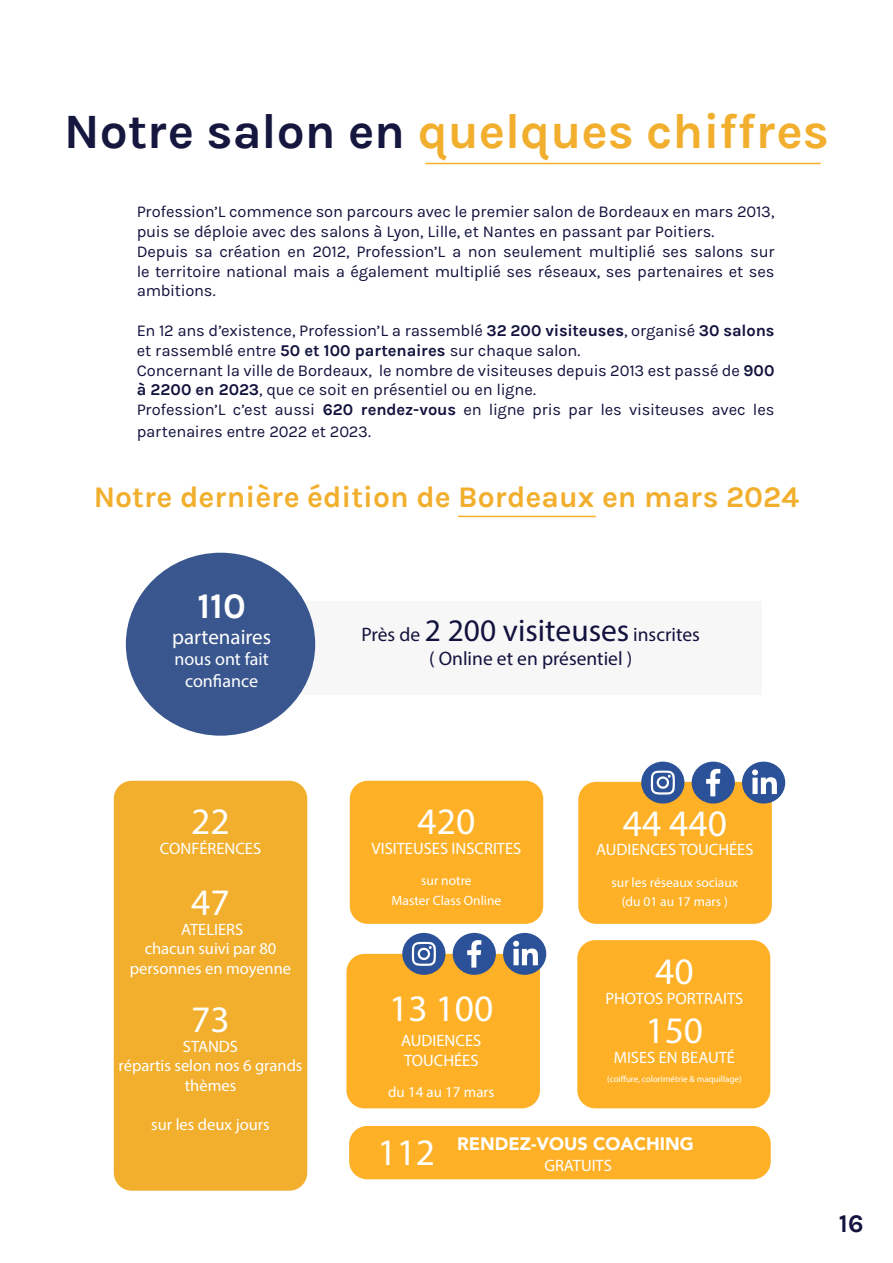
<style>
.page{position:relative;width:893px;height:1263px;background:#fff}
.page>*{position:absolute;margin:0;border:0;box-sizing:border-box;transform-origin:0 0}
.t1{font:700 49.5px "Karla";color:#f2af2e}
.t2{font:37.5px "Myriad Pro";color:#fff}
.t3{font:700 36px "Karla";color:#fff}
.t4{font:700 30px "Karla";color:#f2af2e}
.t5{font:700 25.5px "Karla";color:#12133e}
.t6{font:21px "Myriad Pro";color:#fff}
.t7{font:19.5px "Myriad Pro";color:#12133e}
.t8{font:18px "Myriad Pro";color:#fff}
.t9{font:900 18px "Avenir";color:#fff}
.t10{font:16.5px/19.8px "Karla";letter-spacing:-.01em;color:#12133e}
.t11{font:16.5px/19.5px "Myriad Pro";color:#fff;text-align:center}
.t12{font:15px "Myriad Pro";color:#fff}
.t13{font:13.5px "Myriad Pro";color:#fff}
.t14{font:9px "Myriad Pro";color:#fff}
.s1{color:#16173f}
.s2{font-weight:700}
.s3{font-size:31.5px}
</style>
<div class="page">
<div style="left:301px;top:602px;width:460px;height:93px;background:#f7f7f7"></div>
<div style="left:114px;top:781px;width:193px;height:410px;background:#f2af2e;border-radius:18px"></div>
<div style="left:350px;top:781px;width:193px;height:143px;background:#feb127;border-radius:18px"></div>
<div style="left:577px;top:940px;width:193px;height:168px;background:#feb127;border-radius:18px"></div>
<div style="left:126px;top:553px;width:189px;height:183px;background:#39578e;border-radius:50%"></div>
<div style="left:346px;top:954px;width:194px;height:154px;background:#feb127;border-radius:18px"></div>
<div style="left:578px;top:782px;width:194px;height:142px;background:#feb127;border-radius:18px"></div>
<div style="left:743px;top:762px;width:41px;height:41px;background:#2b5198;border-radius:50%"></div>
<div style="left:742px;top:762px;width:43px;height:41px;border:2px solid #2b5198;border-radius:50%"></div>
<div style="left:692px;top:762px;width:42px;height:41px;background:#2b5198;border-radius:50%"></div>
<div style="left:692px;top:762px;width:43px;height:41px;border:2px solid #2b5198;border-radius:50%"></div>
<div style="left:642px;top:762px;width:42px;height:41px;background:#2b5198;border-radius:50%"></div>
<div style="left:641px;top:762px;width:43px;height:41px;border:2px solid #2b5198;border-radius:50%"></div>
<svg style="left:651px;top:770px;width:24px;height:25px"></svg>
<svg style="left:706px;top:769px;width:14px;height:27px"></svg>
<svg style="left:752px;top:769px;width:25px;height:25px"></svg>
<hr style="left:458px;top:516px;width:138px;height:1px;background:#feb127">
<hr style="left:425px;top:163px;width:396px;height:1px;background:#feb127">
<div style="left:504px;top:934px;width:41px;height:40px;background:#2b5198;border-radius:50%"></div>
<div style="left:503px;top:933px;width:43px;height:42px;border:2px solid #2b5198;border-radius:50%"></div>
<div style="left:453px;top:934px;width:42px;height:40px;background:#2b5198;border-radius:50%"></div>
<div style="left:453px;top:933px;width:43px;height:42px;border:2px solid #2b5198;border-radius:50%"></div>
<div style="left:403px;top:934px;width:42px;height:40px;background:#2b5198;border-radius:50%"></div>
<div style="left:402px;top:933px;width:43px;height:42px;border:2px solid #2b5198;border-radius:50%"></div>
<svg style="left:412px;top:942px;width:24px;height:24px"></svg>
<svg style="left:467px;top:940px;width:14px;height:27px"></svg>
<svg style="left:513px;top:941px;width:25px;height:24px"></svg>
<div style="left:349px;top:1126px;width:422px;height:53px;background:#feb127;border-radius:18px"></div>
<p class="t1" style="left:64px;top:103px;width:766px"><span class="s1">Notre salon en</span> quelques chiffres</p>
<p class="t10" style="left:137px;top:202px;width:639px">Profession’L commence son parcours avec le premier salon de Bordeaux en mars 2013, puis se déploie avec des salons à Lyon, Lille, et Nantes en passant par Poitiers.</p>
<p class="t10" style="left:137px;top:242px;width:639px;text-align:justify">Depuis sa création en 2012, Profession’L a non seulement multiplié ses salons sur le territoire national mais a également multiplié ses réseaux, ses partenaires et ses ambitions.</p>
<p class="t10" style="left:137px;top:321px;width:639px">En 12 ans d’existence, Profession’L a rassemblé <span class="s2">32 200 visiteuses</span>, organisé <span class="s2">30 salons </span>et rassemblé entre <span class="s2">50 et 100 partenaires</span> sur chaque salon.</p>
<p class="t10" style="left:137px;top:361px;width:639px">Concernant la ville de Bordeaux, le nombre de visiteuses depuis 2013 est passé de <span class="s2">900 à 2200 en 2023</span>, que ce soit en présentiel ou en ligne.</p>
<p class="t10" style="left:137px;top:399px;width:639px;line-height:21.6px">Profession’L c’est aussi <span class="s2">620 rendez-vous</span> en ligne pris par les visiteuses avec les partenaires entre 2022 et 2023.</p>
<p class="t4" style="left:94px;top:480px;width:707px">Notre dernière édition de Bordeaux en mars 2024</p>
<p class="t3" style="left:197px;top:585px;width:50px">110</p>
<p class="t6" style="left:172px;top:623px;width:100px">partenaires</p>
<p class="t8" style="left:174px;top:648px;width:96px">nous ont fait</p>
<p class="t8" style="left:185px;top:670px;width:74px">confiance</p>
<p class="t7" style="left:361px;top:623px;width:340px">Près de <span class="s3">2 200 visiteuses</span> inscrites</p>
<p class="t7" style="left:429px;top:646px;width:205px">( Online et en présentiel )</p>
<p class="t2" style="left:191px;top:798px;width:40px">22</p>
<p class="t11" style="left:160px;top:838px;width:103px">CONFÉRENCES</p>
<p class="t2" style="left:191px;top:879px;width:40px">47</p>
<p class="t11" style="left:181px;top:919px;width:64px">ATELIERS</p>
<p class="t11" style="left:145px;top:938px;width:133px">chacun suivi par 80</p>
<p class="t11" style="left:130px;top:958px;width:163px">personnes en moyenne</p>
<p class="t2" style="left:191px;top:996px;width:40px">73</p>
<p class="t11" style="left:183px;top:1036px;width:57px">STANDS</p>
<p class="t11" style="left:119px;top:1055px;width:185px">répartis selon nos 6 grands thèmes</p>
<p class="t11" style="left:151px;top:1114px;width:120px">sur les deux jours</p>
<p class="t2" style="left:418px;top:798px;width:59px">420</p>
<p class="t11" style="left:372px;top:838px;width:151px">VISITEUSES INSCRITES</p>
<p class="t13" style="left:421px;top:872px;width:52px">sur notre</p>
<p class="t13" style="left:392px;top:892px;width:111px">Master Class Online</p>
<p class="t2" style="left:389px;top:985px;width:106px">13 100</p>
<p class="t11" style="left:401px;top:1031px;width:82px">AUDIENCES</p>
<p class="t11" style="left:404px;top:1050px;width:76px">TOUCHÉES</p>
<p class="t12" style="left:388px;top:1083px;width:108px">du 14 au 17 mars</p>
<p class="t2" style="left:623px;top:800px;width:106px">44 440</p>
<p class="t11" style="left:596px;top:839px;width:159px">AUDIENCES TOUCHÉES</p>
<p class="t13" style="left:612px;top:874px;width:128px">sur les réseaux sociaux</p>
<p class="t13" style="left:622px;top:893px;width:108px">(du 01 au 17 mars )</p>
<p class="t2" style="left:655px;top:949px;width:40px">40</p>
<p class="t11" style="left:605px;top:988px;width:139px">PHOTOS PORTRAITS</p>
<p class="t2" style="left:645px;top:1007px;width:59px">150</p>
<p class="t11" style="left:614px;top:1047px;width:123px">MISES EN BEAUTÉ</p>
<p class="t14" style="left:607px;top:1073px;width:136px">(coiffure, colorimétrie &amp; maquillage)</p>
<p class="t2" style="left:377px;top:1130px;width:59px">112</p>
<p class="t9" style="left:457px;top:1129px;width:238px">RENDEZ-VOUS COACHING</p>
<p class="t11" style="left:544px;top:1156px;width:69px">GRATUITS</p>
<h3 class="t5" style="left:839px;top:1209px;width:26px">16</h3>
</div>
